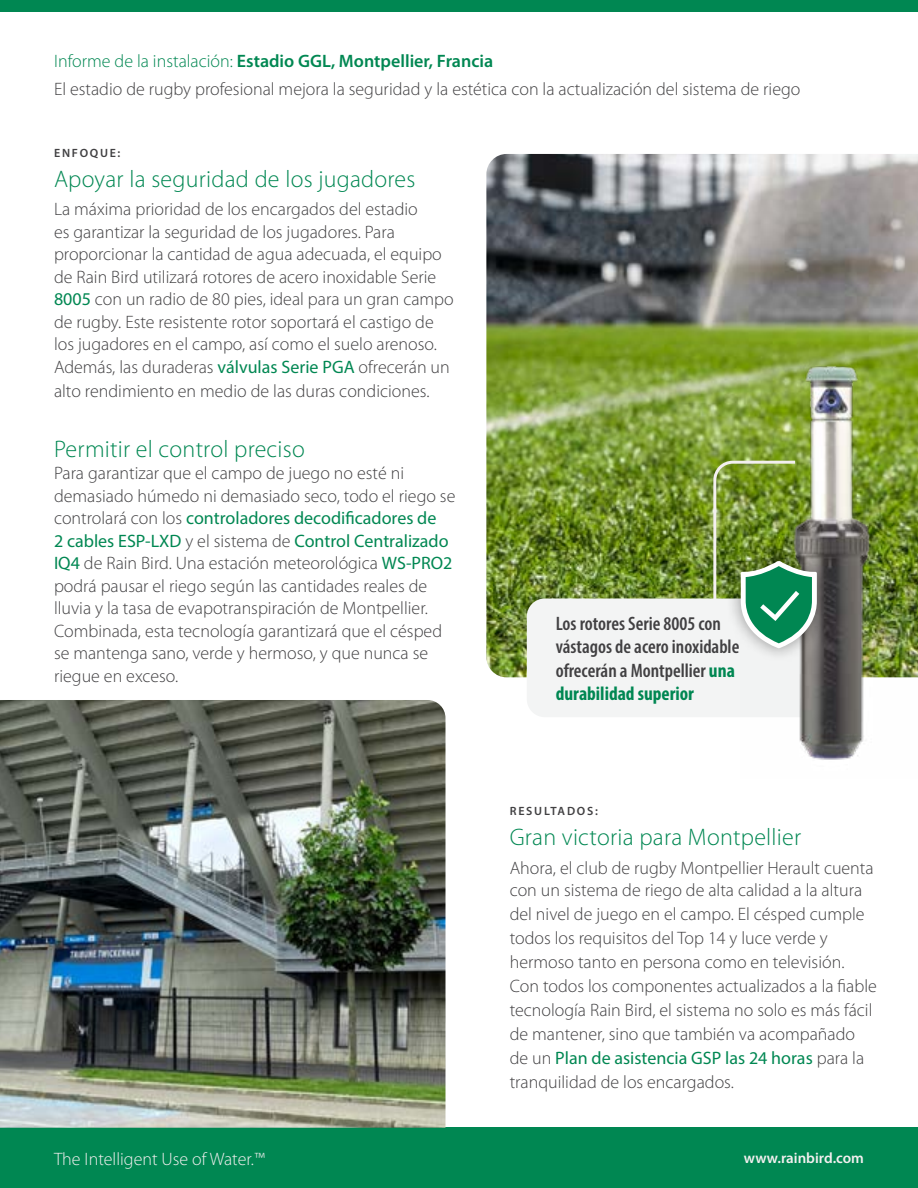
<style>
.page{position:relative;width:918px;height:1188px;background:#fff}
.page>*{position:absolute;margin:0;border:0;box-sizing:border-box;transform-origin:0 0}
.t1{font:300 24px "Myriad Pro";letter-spacing:.01em;color:#008752}
.t2{font:600 condensed 19.5px/23.4px "Myriad Pro";color:#414042}
.t3{font:300 18px/22.5px "Myriad Pro";color:#414042}
.t4{font:600 18px "Myriad Pro";color:#008752}
.t5{font:300 18px "Myriad Pro";color:#f4f0f0}
.t6{font:600 15px "Myriad Pro";color:#f4f0f0}
.t7{font:600 12px "Myriad Pro";letter-spacing:.145em;color:#414042}
.s1{font-weight:300}
.s2{font-weight:400;color:#008752}
.s3{font-weight:700;color:#008752}
</style>
<div class="page">
<div style="left:0;top:1128px;width:918px;height:60px;background:#008752"></div>
<div style="left:0;top:0;width:918px;height:12px;background:#008752"></div>
<img style="left:486px;top:154px;width:432px;height:523px">
<div style="left:527px;top:598px;width:301px;height:119px;background:#f3f4f4;border-radius:18px"></div>
<img style="left:741px;top:350px;width:177px;height:410px">
<div style="left:725px;top:547px;width:108px;height:115px;background:#000;opacity:.4"></div>
<img style="left:712px;top:459px;width:105px;height:202px">
<img style="left:0;top:700px;width:446px;height:428px">
<p class="t4" style="left:54px;top:50px;width:441px"><span class="s1">Informe de la instalación:</span> Estadio GGL, Montpellier, Francia</p>
<p class="t3" style="left:54px;top:78px;width:748px">El estadio de rugby profesional mejora la seguridad y la estética con la actualización del sistema de riego</p>
<p class="t7" style="left:54px;top:145px;width:68px">ENFOQUE:</p>
<h1 class="t1" style="left:54px;top:165px;width:363px">Apoyar la seguridad de los jugadores</h1>
<p class="t3" style="left:54px;top:198px;width:401px">La máxima prioridad de los encargados del estadio<br>es garantizar la seguridad de los jugadores. Para proporcionar la cantidad de agua adecuada, el equipo de Rain Bird utilizará rotores de acero inoxidable Serie <span class="s2">8005</span> con un radio de 80 pies, ideal para un gran campo de rugby. Este resistente rotor soportará el castigo de los jugadores en el campo, así como el suelo arenoso.<br>Además, las duraderas <span class="s2">válvulas Serie PGA</span> ofrecerán un alto rendimiento en medio de las duras condiciones.</p>
<h1 class="t1" style="left:54px;top:435px;width:252px">Permitir el control preciso</h1>
<p class="t3" style="left:54px;top:462px;width:403px">Para garantizar que el campo de juego no esté ni demasiado húmedo ni demasiado seco, todo el riego se controlará con los <span class="s2">controladores decodificadores de<br>2 cables ESP-LXD</span> y el sistema de <span class="s2">Control Centralizado IQ4</span> de Rain Bird. Una estación meteorológica <span class="s2">WS-PRO2 </span>podrá pausar el riego según las cantidades reales de lluvia y la tasa de evapotranspiración de Montpellier.<br>Combinada, esta tecnología garantizará que el césped se mantenga sano, verde y hermoso, y que nunca se riegue en exceso.</p>
<p class="t2" style="left:556px;top:611px;width:185px">Los rotores Serie 8005 con vástagos de acero inoxidable ofrecerán a Montpellier <span class="s3">una durabilidad superior</span></p>
<p class="t7" style="left:510px;top:804px;width:90px">RESULTADOS:</p>
<h1 class="t1" style="left:510px;top:823px;width:293px">Gran victoria para Montpellier</h1>
<p class="t3" style="left:510px;top:856px;width:369px;line-height:23.9px">Ahora, el club de rugby Montpellier Herault cuenta con un sistema de riego de alta calidad a la altura del nivel de juego en el campo. El césped cumple todos los requisitos del Top 14 y luce verde y hermoso tanto en persona como en televisión.<br>Con todos los componentes actualizados a la fiable tecnología Rain Bird, el sistema no solo es más fácil de mantener, sino que también va acompañado de un <span class="s2">Plan de asistencia GSP las 24 horas</span> para la tranquilidad de los encargados.</p>
<p class="t5" style="left:54px;top:1148px;width:212px">The Intelligent Use of Water.™</p>
<p class="t6" style="left:744px;top:1149px;width:122px">www.rainbird.com</p>
</div>
